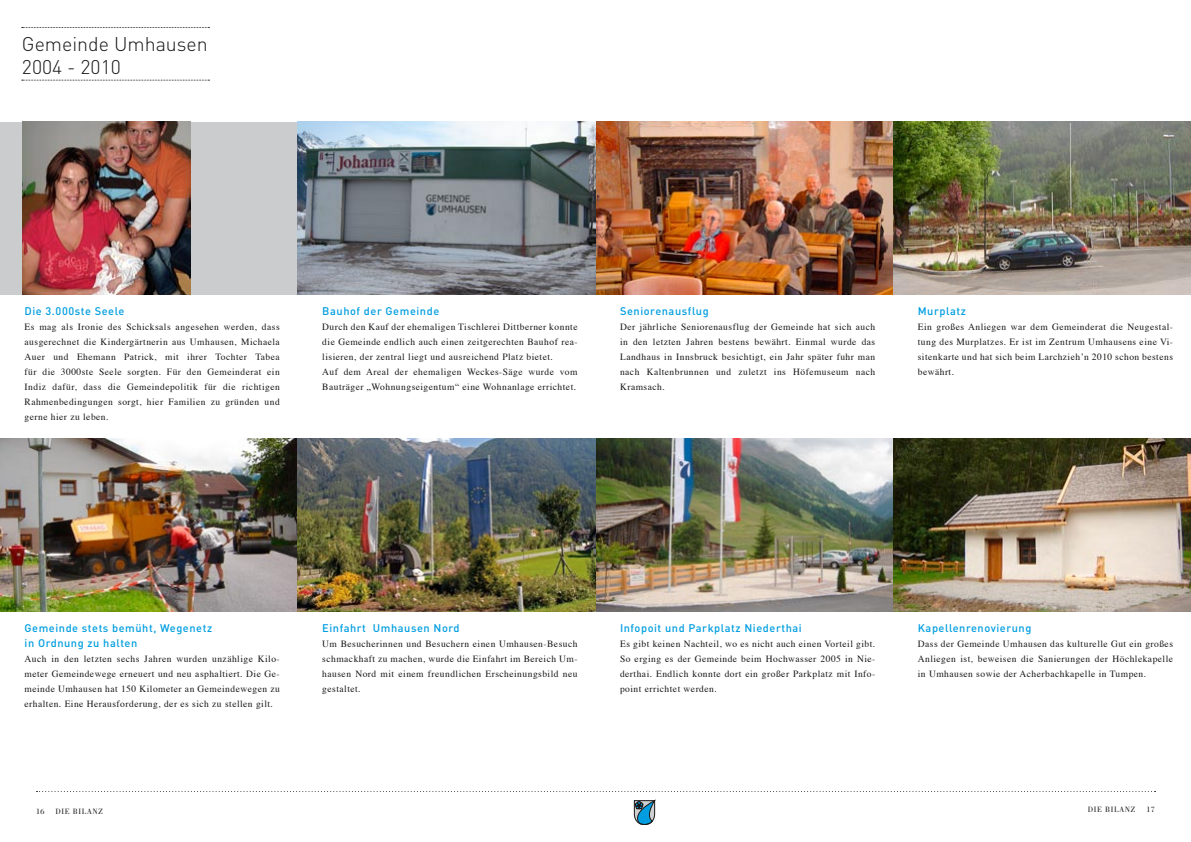
<style>
.page{position:relative;width:1191px;height:842px;background:#fff}
.page>*{position:absolute;margin:0;border:0;box-sizing:border-box;transform-origin:0 0}
.t1{font:300 19.6px/23.5px "DIN";color:#1a1817}
.t2{font:500 11px/15px "DIN";letter-spacing:.05em;color:#009ee0}
.t3{font:9.5px/15px "Times";letter-spacing:.05em;color:#1a1817;text-align:justify}
.t4{font:8px "Bodoni";letter-spacing:.075em;color:#1a1817}
</style>
<div class="page">
<img style="left:595px;top:122px;width:596px;height:173px">
<img style="left:595px;top:439px;width:596px;height:173px">
<svg style="left:36px;top:791px;width:1119px;height:1px"></svg>
<svg style="left:634px;top:800px;width:21px;height:25px"></svg>
<div style="left:0;top:122px;width:298px;height:173px;background:#cbcccd"></div>
<img style="left:23px;top:122px;width:168px;height:173px">
<img style="left:298px;top:122px;width:297px;height:173px">
<img style="left:0;top:439px;width:595px;height:173px">
<svg style="left:22px;top:27px;width:187px;height:1px"></svg>
<svg style="left:22px;top:80px;width:187px;height:1px"></svg>
<h1 class="t1" style="left:22px;top:32px;width:187px">Gemeinde Umhausen<br>2004 - 2010</h1>
<p class="t2" style="left:25px;top:303px;width:101px">Die 3.000ste Seele</p>
<p class="t3" style="left:25px;top:319px;width:257px">Es mag als Ironie des Schicksals angesehen werden, dass ausgerechnet die Kindergärtnerin aus Umhausen, Michaela Auer und Ehemann Patrick, mit ihrer Tochter Tabea für die 3000ste Seele sorgten. Für den Gemeinderat ein Indiz dafür, dass die Gemeindepolitik für die richtigen Rahmenbedingungen sorgt, hier Familien zu gründen und gerne hier zu leben.</p>
<p class="t2" style="left:322px;top:303px;width:118px">Bauhof der Gemeinde</p>
<p class="t3" style="left:322px;top:319px;width:257px;text-align:left">Durch den Kauf der ehemaligen Tischlerei Dittberner konnte die Gemeinde endlich auch einen zeitgerechten Bauhof rea&shy;lisieren, der zentral liegt und ausreichend Platz bietet.<br>Auf dem Areal der ehemaligen Weckes-Säge wurde vom Bauträger „Wohnungseigentum“ eine Wohnanlage errichtet.</p>
<p class="t2" style="left:620px;top:303px;width:90px">Seniorenausflug</p>
<p class="t3" style="left:620px;top:319px;width:257px">Der jährliche Seniorenausflug der Gemeinde hat sich auch in den letzten Jahren bestens bewährt. Einmal wurde das Landhaus in Innsbruck besichtigt, ein Jahr später fuhr man nach Kaltenbrunnen und zuletzt ins Höfemuseum nach Kramsach.</p>
<p class="t2" style="left:917px;top:303px;width:50px">Murplatz</p>
<p class="t3" style="left:917px;top:319px;width:257px">Ein großes Anliegen war dem Gemeinderat die Neugestal&shy;tung des Murplatzes. Er ist im Zentrum Umhausens eine Vi&shy;sitenkarte und hat sich beim Larchzieh’n 2010 schon bestens bewährt.</p>
<p class="t2" style="left:25px;top:620px;width:189px">Gemeinde stets bemüht, Wegenetz in Ordnung zu halten</p>
<p class="t3" style="left:25px;top:650px;width:257px">Auch in den letzten sechs Jahren wurden unzählige Kilo&shy;meter Gemeindewege erneuert und neu asphaltiert. Die Ge&shy;meinde Umhausen hat 150 Kilometer an Gemeindewegen zu erhalten. Eine Herausforderung, der es sich zu stellen gilt.</p>
<p class="t2" style="left:322px;top:620px;width:139px">Einfahrt Umhausen Nord</p>
<p class="t3" style="left:322px;top:635px;width:257px">Um Besucherinnen und Besuchern einen Umhausen-Besuch schmackhaft zu machen, wurde die Einfahrt im Bereich Um&shy;hausen Nord mit einem freundlichen Erscheinungsbild neu gestaltet.</p>
<p class="t2" style="left:620px;top:620px;width:183px">Infopoit und Parkplatz Niederthai</p>
<p class="t3" style="left:620px;top:635px;width:257px">Es gibt keinen Nachteil, wo es nicht auch einen Vorteil gibt.<br>So erging es der Gemeinde beim Hochwasser 2005 in Nie&shy;derthai. Endlich konnte dort ein großer Parkplatz mit Info&shy;point errichtet werden.</p>
<p class="t2" style="left:917px;top:620px;width:115px">Kapellenrenovierung</p>
<p class="t3" style="left:917px;top:635px;width:257px">Dass der Gemeinde Umhausen das kulturelle Gut ein großes Anliegen ist, beweisen die Sanierungen der Höchlekapelle in Umhausen sowie der Acherbachkapelle in Tumpen.</p>
<p class="t4" style="left:36px;top:807px;width:10px">16</p>
<p class="t4" style="left:56px;top:807px;width:49px">DIE BILANZ</p>
<p class="t4" style="left:1088px;top:805px;width:49px">DIE BILANZ</p>
<p class="t4" style="left:1146px;top:805px;width:10px">17</p>
</div>
